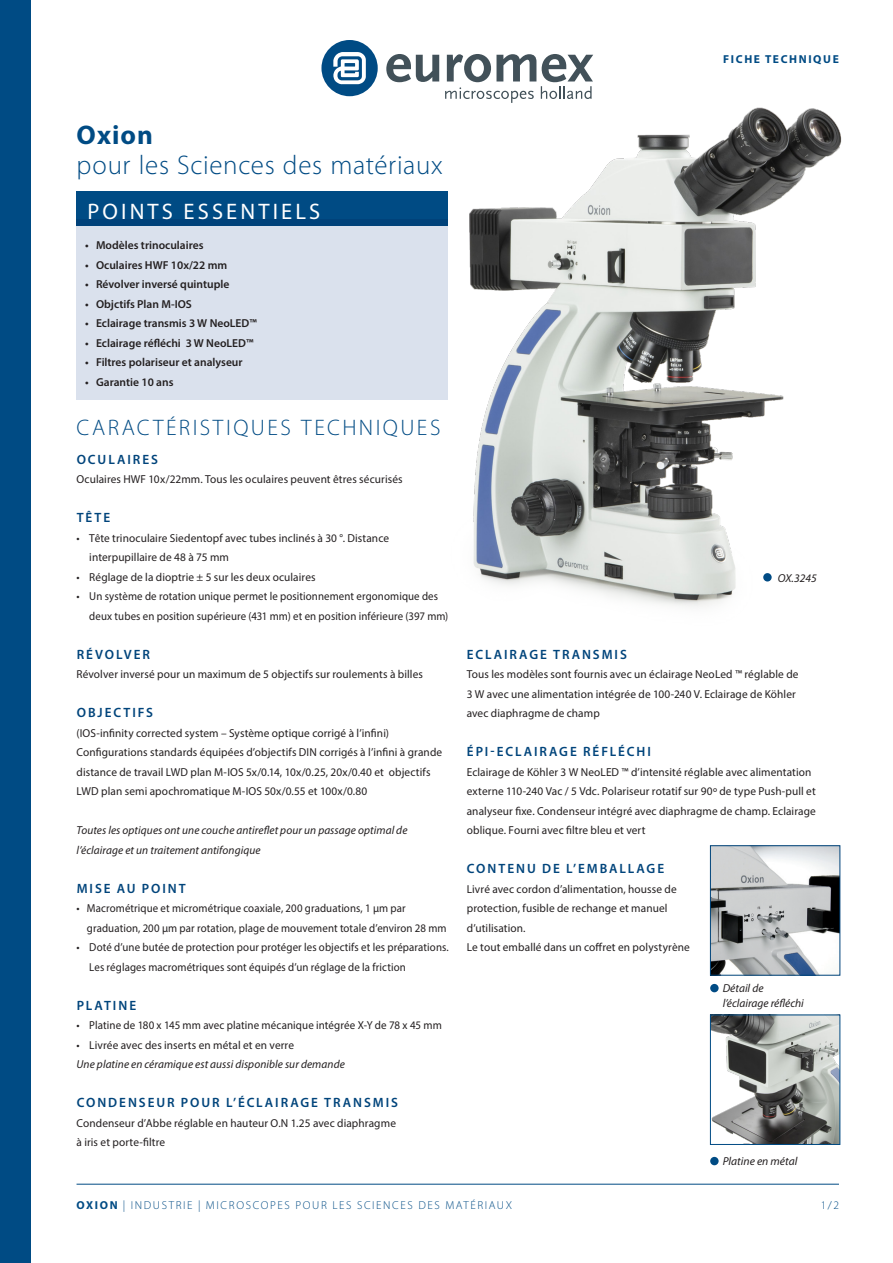
<style>
.page{position:relative;width:893px;height:1263px;background:#fff}
.page>*{position:absolute;margin:0;border:0;box-sizing:border-box;transform-origin:0 0}
.j_productkop{font:300 27px "Myriad Pro";letter-spacing:.025em;color:#004b84}
.j_productkop-2{font:700 27px "Myriad Pro";letter-spacing:.035em;color:#004b84}
.j_product_onder_kop{font:300 22.5px "Myriad Pro";letter-spacing:.11em;color:#004b84}
.j_highlights{font:22.5px "Myriad Pro";letter-spacing:.14em;color:#fff}
.j_tussenkop{font:600 13.5px "Myriad Pro";letter-spacing:.15em;color:#00447b}
.j_plat{font:11.55px/19.5px "Myriad Pro";letter-spacing:.01em;color:#231f20}
.j_specs_bullits{font:600 11.55px "Myriad Pro";color:#231f20}
.j_plat-2{font:italic 11.55px/19.5px "Myriad Pro";letter-spacing:.01em;color:#231f20}
.t1{font:300 11.55px "Myriad Pro";letter-spacing:.14em;color:#004b84}
.j_onderschrift{font:italic 11.55px/15px "Myriad Pro";color:#231f20}
.t2{font:700 11.55px "Myriad Pro";letter-spacing:.14em;color:#004b84}
.s1{font-weight:700}
</style>
<div class="page">
<svg style="left:321px;top:40px;width:57px;height:56px"></svg>
<svg style="left:386px;top:54px;width:53px;height:28px"></svg>
<svg style="left:446px;top:54px;width:147px;height:18px"></svg>
<div style="left:77px;top:191px;width:371px;height:34px;background:#004b84"></div>
<div style="left:0;top:0;width:30px;height:1263px;background:#004b84"></div>
<hr style="left:77px;top:1184px;width:762px;height:1px;background:#004b84">
<div style="left:77px;top:219px;width:371px;height:181px;background:#dae1ed"></div>
<img style="left:427px;top:72px;width:415px;height:535px">
<img style="left:712px;top:1017px;width:126px;height:126px">
<div style="left:710px;top:1015px;width:130px;height:130px;border:1px solid #004b84"></div>
<img style="left:712px;top:847px;width:126px;height:126px">
<div style="left:710px;top:845px;width:130px;height:130px;border:1px solid #00447b"></div>
<div style="left:710px;top:1157px;width:9px;height:8px;background:#004b84;border-radius:50%"></div>
<div style="left:710px;top:984px;width:9px;height:8px;background:#004b84;border-radius:50%"></div>
<p class="t2" style="left:723px;top:51px;width:117px">FICHE TECHNIQUE</p>
<p class="j_productkop-2" style="left:77px;top:118px;width:78px">Oxion</p>
<p class="j_productkop" style="left:77px;top:149px;width:368px">pour les Sciences des matériaux</p>
<p class="j_highlights" style="left:87px;top:198px;width:234px">POINTS ESSENTIELS</p>
<p class="j_specs_bullits" style="left:85px;top:238px;width:120px">• Modèles trinoculaires</p>
<p class="j_specs_bullits" style="left:85px;top:257px;width:144px">• Oculaires HWF 10x/22 mm</p>
<p class="j_specs_bullits" style="left:85px;top:277px;width:146px">• Révolver inversé quintuple</p>
<p class="j_specs_bullits" style="left:85px;top:296px;width:108px">• Objctifs Plan M-IOS</p>
<p class="j_specs_bullits" style="left:85px;top:316px;width:173px">• Eclairage transmis 3 W NeoLED™</p>
<p class="j_specs_bullits" style="left:85px;top:335px;width:170px">• Eclairage réfléchi 3 W NeoLED™</p>
<p class="j_specs_bullits" style="left:85px;top:355px;width:159px">• Filtres polariseur et analyseur</p>
<p class="j_specs_bullits" style="left:85px;top:374px;width:90px">• Garantie 10 ans</p>
<p class="j_product_onder_kop" style="left:77px;top:414px;width:365px">CARACTÉRISTIQUES TECHNIQUES</p>
<p class="j_tussenkop" style="left:77px;top:450px;width:83px">OCULAIRES</p>
<p class="j_plat" style="left:77px;top:469px;width:328px">Oculaires HWF 10x/22mm. Tous les oculaires peuvent êtres sécurisés</p>
<p class="j_tussenkop" style="left:77px;top:509px;width:35px">TÊTE</p>
<p class="j_plat" style="left:89px;top:528px;width:301px;text-indent:-13px">• Tête trinoculaire Siedentopf avec tubes inclinés à 30 °. Distance interpupillaire de 48 à 75 mm</p>
<p class="j_plat" style="left:77px;top:567px;width:241px">• Réglage de la dioptrie ± 5 sur les deux oculaires</p>
<p class="j_plat" style="left:89px;top:586px;width:361px;text-indent:-13px">• Un système de rotation unique permet le positionnement ergonomique des deux tubes en position supérieure (431 mm) et en position inférieure (397 mm)</p>
<p class="j_tussenkop" style="left:77px;top:645px;width:75px">RÉVOLVER</p>
<p class="j_plat" style="left:77px;top:664px;width:348px">Révolver inversé pour un maximum de 5 objectifs sur roulements à billes</p>
<p class="j_tussenkop" style="left:77px;top:704px;width:78px">OBJECTIFS</p>
<p class="j_plat" style="left:77px;top:723px;width:314px">(IOS-infinity corrected system – Système optique corrigé à l’infini)</p>
<p class="j_plat" style="left:77px;top:742px;width:367px">Configurations standards équipées d’objectifs DIN corrigés à l’infini à grande distance de travail LWD plan M-IOS 5x/0.14, 10x/0.25, 20x/0.40 et objectifs<br>LWD plan semi apochromatique M-IOS 50x/0.55 et 100x/0.80</p>
<p class="j_plat-2" style="left:77px;top:820px;width:332px">Toutes les optiques ont une couche antireflet pour un passage optimal de l’éclairage et un traitement antifongique</p>
<p class="j_tussenkop" style="left:77px;top:879px;width:111px">MISE AU POINT</p>
<p class="j_plat" style="left:87px;top:898px;width:361px;text-indent:-10px">• Macrométrique et micrométrique coaxiale, 200 graduations, 1 μm par graduation, 200 μm par rotation, plage de mouvement totale d’environ 28 mm</p>
<p class="j_plat" style="left:89px;top:937px;width:361px;text-indent:-13px">• Doté d’une butée de protection pour protéger les objectifs et les préparations.<br>Les réglages macrométriques sont équipés d’un réglage de la friction</p>
<p class="j_tussenkop" style="left:77px;top:996px;width:61px">PLATINE</p>
<p class="j_plat" style="left:77px;top:1015px;width:367px">• Platine de 180 x 145 mm avec platine mécanique intégrée X-Y de 78 x 45 mm</p>
<p class="j_plat" style="left:77px;top:1035px;width:219px">• Livrée avec des inserts en métal et en verre</p>
<p class="j_plat-2" style="left:77px;top:1054px;width:270px">Une platine en céramique est aussi disponible sur demande</p>
<p class="j_tussenkop" style="left:77px;top:1094px;width:323px">CONDENSEUR POUR L’ÉCLAIRAGE TRANSMIS</p>
<p class="j_plat" style="left:77px;top:1113px;width:321px">Condenseur d’Abbe réglable en hauteur O.N 1.25 avec diaphragme à iris et porte-filtre</p>
<p class="j_onderschrift" style="left:778px;top:570px;width:40px">OX.3245</p>
<p class="j_tussenkop" style="left:467px;top:645px;width:161px">ECLAIRAGE TRANSMIS</p>
<p class="j_plat" style="left:467px;top:664px;width:333px">Tous les modèles sont fournis avec un éclairage NeoLed ™ réglable de<br>3 W avec une alimentation intégrée de 100-240 V. Eclairage de Köhler avec diaphragme de champ</p>
<p class="j_tussenkop" style="left:467px;top:743px;width:185px">ÉPI-ECLAIRAGE RÉFLÉCHI</p>
<p class="j_plat" style="left:467px;top:762px;width:351px">Eclairage de Köhler 3 W NeoLED ™ d’intensité réglable avec alimentation externe 110-240 Vac / 5 Vdc. Polariseur rotatif sur 90º de type Push-pull et analyseur fixe. Condenseur intégré avec diaphragme de champ. Eclairage oblique. Fourni avec filtre bleu et vert</p>
<p class="j_tussenkop" style="left:467px;top:860px;width:199px">CONTENU DE L’EMBALLAGE</p>
<p class="j_plat" style="left:467px;top:879px;width:211px">Livré avec cordon d’alimentation, housse de protection, fusible de rechange et manuel d’utilisation.</p>
<p class="j_plat" style="left:467px;top:937px;width:225px">Le tout emballé dans un coffret en polystyrène</p>
<p class="j_onderschrift" style="left:723px;top:981px;width:83px">Détail de l’éclairage réfléchi</p>
<p class="j_onderschrift" style="left:723px;top:1154px;width:76px">Platine en métal</p>
<p class="t1" style="left:77px;top:1198px;width:437px"><span class="s1">OXION</span> | INDUSTRIE | MICROSCOPES POUR LES SCIENCES DES MATÉRIAUX</p>
<p class="t1" style="left:821px;top:1198px;width:20px">1/2</p>
</div>
